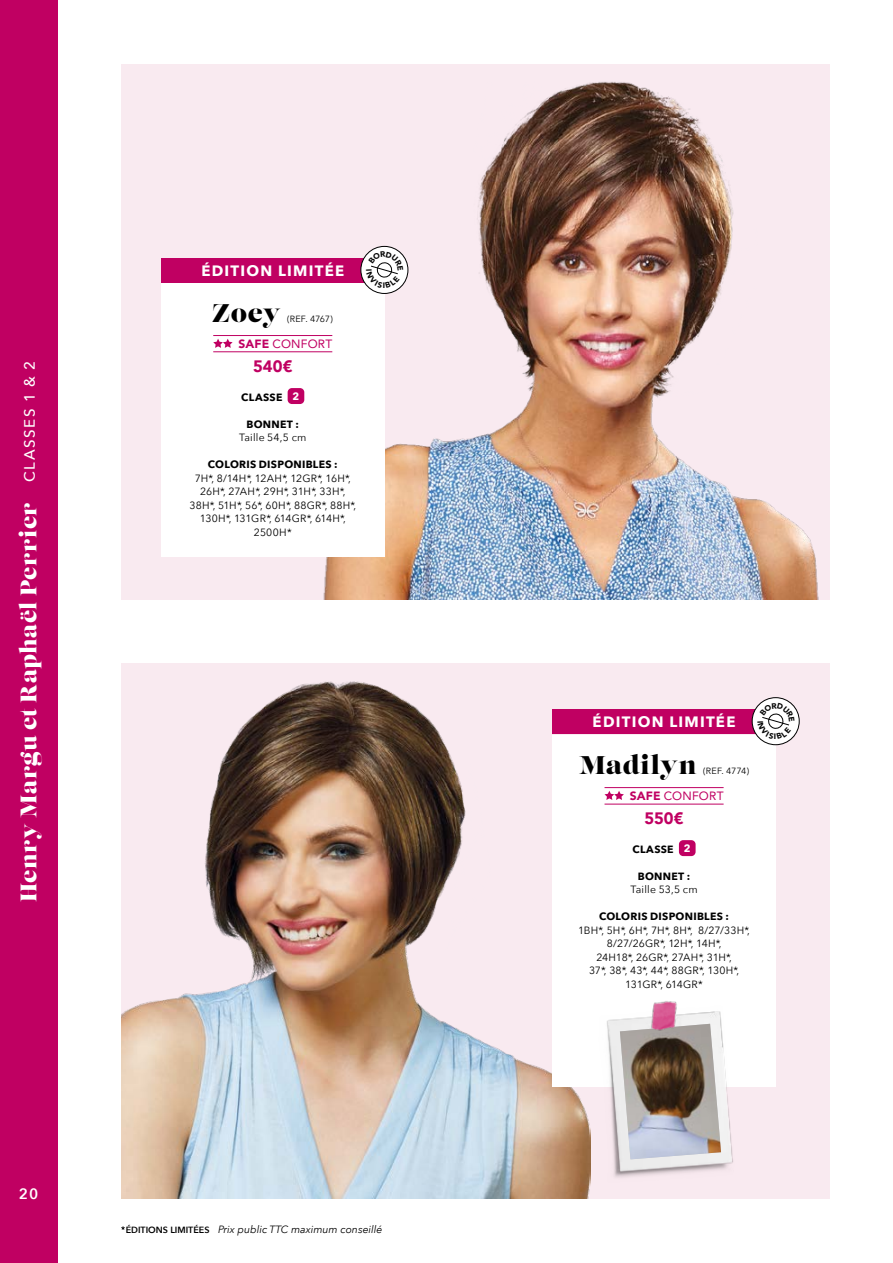
<style>
.page{position:relative;width:893px;height:1263px;background:#fff}
.page>*{position:absolute;margin:0;border:0;box-sizing:border-box;transform-origin:0 0}
.t1{font:25.5px "Lust";letter-spacing:.025em;color:#000}
.t2{font:22.5px "Lust";letter-spacing:.015em;color:#fff}
.t3{font:900 16.5px "Avenir";color:#c00062}
.t4{font:700 15px "Avenir Next";letter-spacing:.08em;color:#fff}
.t5{font:500 15px "Avenir Next";letter-spacing:.1em;color:#fff}
.t6{font:600 15px "Avenir Next";color:#fff}
.t7{font:12px "Avenir";letter-spacing:.02em;color:#c00062}
.t8{font:10.5px/13.5px "Avenir Next";letter-spacing:.015em;color:#000;text-align:center}
.t9{font:700 10.5px "Avenir Next";letter-spacing:.025em;color:#000}
.t10{font:italic 10.5px "Avenir Next";color:#000}
.t11{font:9px "Avenir Next";letter-spacing:-.005em;color:#000}
.t12{font:900 7.95px "Avenir";color:#000}
.s1{font-weight:900}
.s2{color:#fff}
.s3{font-weight:600;font-style:normal;font-size:9px}
</style>
<div class="page">
<div style="left:0;top:0;width:57px;height:1263px;background:#c00062"></div>
<div style="left:121px;top:64px;width:708px;height:536px;background:#f9eaf0"></div>
<img style="left:323px;top:82px;width:496px;height:518px">
<div style="left:161px;top:283px;width:223px;height:274px;background:#fff"></div>
<hr style="left:213px;top:335px;width:119px;height:1px;background:#c00062">
<svg style="left:213px;top:339px;width:20px;height:9px"></svg>
<hr style="left:213px;top:351px;width:119px;height:1px;background:#c00062">
<div style="left:288px;top:388px;width:16px;height:16px;background:#c00062;border-radius:4px"></div>
<div style="left:161px;top:258px;width:223px;height:25px;background:#c00062"></div>
<svg style="left:361px;top:246px;width:47px;height:47px"></svg>
<div style="left:361px;top:246px;width:47px;height:48px;border:1px solid #000;border-radius:50%"></div>
<div style="left:121px;top:663px;width:708px;height:535px;background:#f9eaf0"></div>
<img style="left:121px;top:681px;width:469px;height:517px">
<div style="left:552px;top:735px;width:224px;height:351px;background:#fff"></div>
<hr style="left:604px;top:787px;width:120px;height:1px;background:#c00062">
<svg style="left:604px;top:791px;width:20px;height:9px"></svg>
<hr style="left:604px;top:804px;width:120px;height:1px;background:#c00062">
<div style="left:679px;top:840px;width:17px;height:16px;background:#c00062;border-radius:4px"></div>
<img style="left:594px;top:1011px;width:142px;height:167px">
<img style="left:620px;top:1024px;width:101px;height:135px">
<img style="left:636px;top:1001px;width:69px;height:41px">
<div style="left:552px;top:709px;width:224px;height:25px;background:#c00062"></div>
<svg style="left:752px;top:698px;width:47px;height:47px"></svg>
<div style="left:752px;top:697px;width:47px;height:48px;border:1px solid #000;border-radius:50%"></div>
<svg style="left:121px;top:1226px;width:4px;height:4px"></svg>
<svg style="left:366px;top:251px;width:37px;height:37px"></svg>
<svg style="left:758px;top:703px;width:37px;height:36px"></svg>
<h3 class="t5" style="left:17px;top:482px;width:123px;rotate:-90deg">CLASSES 1 &amp; 2</h3>
<h2 class="t2" style="left:14px;top:902px;width:401px;rotate:-90deg">Henry Margu et Raphaël Perrier</h2>
<h3 class="t4" style="left:201px;top:257px;width:144px">ÉDITION LIMITÉE</h3>
<h1 class="t1" style="left:213px;top:297px;width:69px">Zoey</h1>
<p class="t11" style="left:287px;top:311px;width:47px">(REF. 4767)</p>
<p class="t7" style="left:239px;top:334px;width:95px"><span class="s1">SAFE</span> CONFORT</p>
<h3 class="t3" style="left:253px;top:352px;width:41px">540€</h3>
<p class="t9" style="left:241px;top:388px;width:59px">CLASSE <span class="s2">2</span></p>
<p class="t9" style="left:247px;top:415px;width:54px">BONNET :</p>
<p class="t8" style="left:239px;top:430px;width:69px">Taille 54,5 cm</p>
<p class="t9" style="left:208px;top:455px;width:131px">COLORIS DISPONIBLES :</p>
<p class="t8" style="left:189px;top:471px;width:168px">7H*, 8/14H*, 12AH*, 12GR*, 16H*,<br>26H*, 27AH*, 29H*, 31H*, 33H*,<br>38H*, 51H*, 56*, 60H*, 88GR*, 88H*,<br>130H*, 131GR*, 614GR*, 614H*,<br>2500H*</p>
<p class="t12" style="left:383px;top:278px;width:4px">I</p>
<h3 class="t6" style="left:19px;top:1181px;width:21px">20</h3>
<p class="t10" style="left:126px;top:1221px;width:258px"><span class="s3">ÉDITIONS LIMITÉES</span> Prix public TTC maximum conseillé</p>
<h3 class="t4" style="left:593px;top:709px;width:144px">ÉDITION LIMITÉE</h3>
<h1 class="t1" style="left:579px;top:749px;width:119px">Madilyn</h1>
<p class="t11" style="left:703px;top:763px;width:48px">(REF. 4774)</p>
<p class="t7" style="left:630px;top:786px;width:95px"><span class="s1">SAFE</span> CONFORT</p>
<h3 class="t3" style="left:644px;top:804px;width:41px">550€</h3>
<p class="t9" style="left:632px;top:840px;width:59px">CLASSE <span class="s2">2</span></p>
<p class="t9" style="left:638px;top:867px;width:54px">BONNET :</p>
<p class="t8" style="left:630px;top:882px;width:69px">Taille 53,5 cm</p>
<p class="t9" style="left:599px;top:907px;width:131px">COLORIS DISPONIBLES :</p>
<p class="t8" style="left:578px;top:923px;width:173px">1BH*, 5H*, 6H*, 7H*, 8H*, 8/27/33H*,<br>8/27/26GR*, 12H*, 14H*,<br>24H18*, 26GR*, 27AH*, 31H*,<br>37*, 38*, 43*, 44*, 88GR*, 130H*,<br>131GR*, 614GR*</p>
<p class="t12" style="left:774px;top:730px;width:4px">I</p>
</div>
